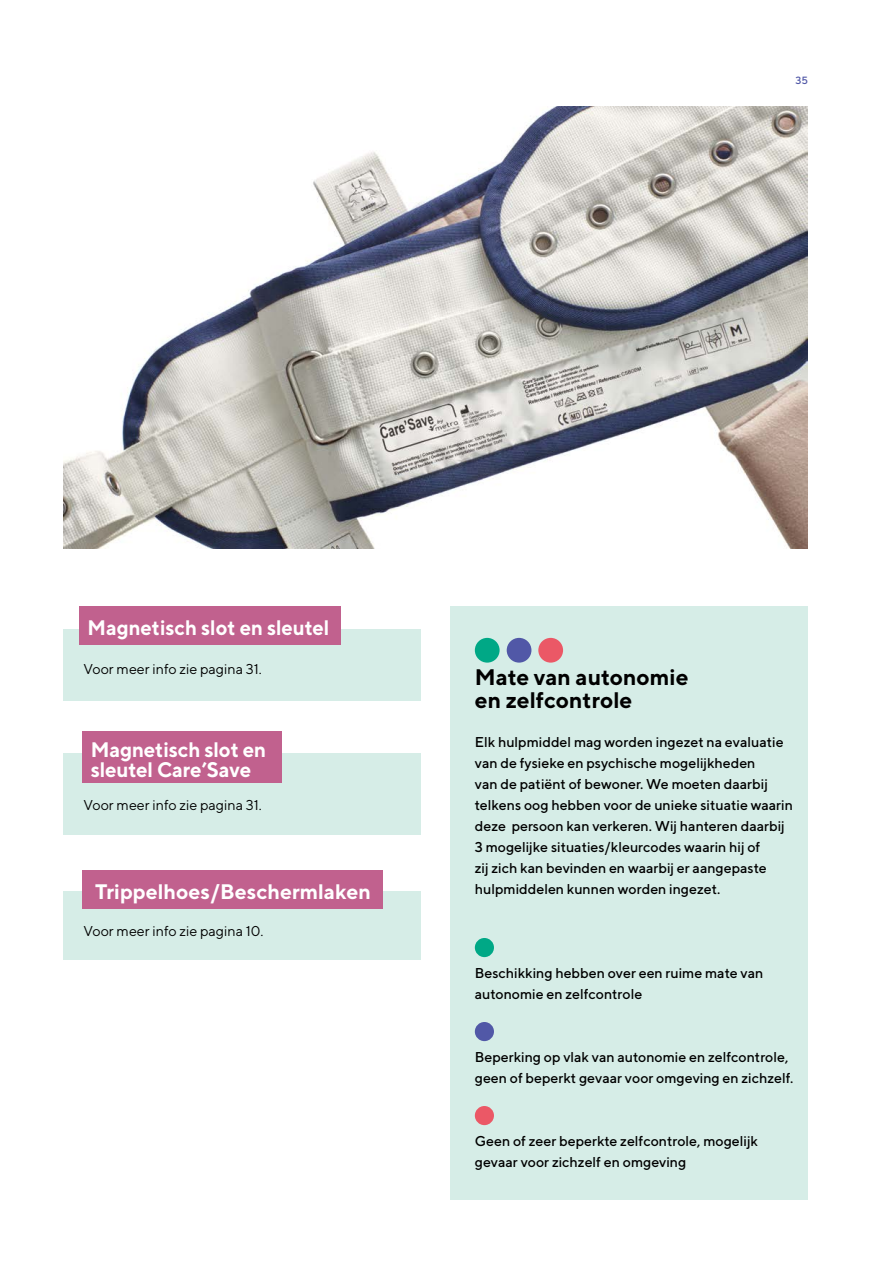
<style>
.page{position:relative;width:893px;height:1263px;background:#fff}
.page>*{position:absolute;margin:0;border:0;box-sizing:border-box;transform-origin:0 0}
.t1{font:700 22.5px/22.5px "TT Norms";color:#000}
.t2{font:700 21px/19.5px "TT Norms";color:#fff;scale:.96 1}
.t3{font:700 21px "TT Norms";color:#fff}
.t4{font:700 21px "TT Norms";color:#fff;scale:.95 1}
.t5{font:500 14.25px/21px "TT Norms";color:#000}
.t6{font:14.25px "TT Norms";color:#000}
.t7{font:500 10.5px "TT Norms";color:#5158a7}
</style>
<div class="page">
<div style="left:64px;top:629px;width:357px;height:72px;background:#d6ede7"></div>
<div style="left:64px;top:753px;width:357px;height:82px;background:#d6ede7"></div>
<div style="left:64px;top:891px;width:357px;height:69px;background:#d6ede7"></div>
<div style="left:83px;top:731px;width:199px;height:51px;background:#c1618e"></div>
<div style="left:80px;top:606px;width:261px;height:38px;background:#c1618e"></div>
<div style="left:451px;top:606px;width:357px;height:593px;background:#d6ede7"></div>
<div style="left:475px;top:638px;width:25px;height:25px;background:#00a886;border-radius:50%"></div>
<div style="left:507px;top:638px;width:24px;height:25px;background:#5158a7;border-radius:50%"></div>
<div style="left:538px;top:638px;width:25px;height:25px;background:#eb5866;border-radius:50%"></div>
<div style="left:475px;top:938px;width:19px;height:19px;background:#00a886;border-radius:50%"></div>
<div style="left:475px;top:1022px;width:19px;height:19px;background:#5158a7;border-radius:50%"></div>
<div style="left:475px;top:1106px;width:19px;height:19px;background:#eb5866;border-radius:50%"></div>
<div style="left:82px;top:870px;width:301px;height:38px;background:#c1618e"></div>
<img style="left:64px;top:106px;width:744px;height:443px">
<p class="t7" style="left:795px;top:73px;width:14px">35</p>
<h2 class="t4" style="left:88px;top:615px;width:256px">Magnetisch slot en sleutel</h2>
<p class="t6" style="left:84px;top:660px;width:180px">Voor meer info zie pagina 31.</p>
<h2 class="t2" style="left:91px;top:739px;width:184px">Magnetisch slot en sleutel Care’Save</h2>
<p class="t6" style="left:84px;top:796px;width:180px">Voor meer info zie pagina 31.</p>
<h2 class="t3" style="left:95px;top:879px;width:277px">Trippelhoes/Beschermlaken</h2>
<p class="t6" style="left:84px;top:922px;width:181px">Voor meer info zie pagina 10.</p>
<h1 class="t1" style="left:475px;top:665px;width:215px">Mate van autonomie en zelfcontrole</h1>
<p class="t5" style="left:475px;top:731px;width:320px">Elk hulpmiddel mag worden ingezet na evaluatie van de fysieke en psychische mogelijkheden<br>van de patiënt of bewoner. We moeten daarbij telkens oog hebben voor de unieke situatie waarin deze persoon kan verkeren. Wij hanteren daarbij 3 mogelijke situaties/kleurcodes waarin hij of<br>zij zich kan bevinden en waarbij er aangepaste hulpmiddelen kunnen worden ingezet.</p>
<p class="t5" style="left:475px;top:962px;width:290px">Beschikking hebben over een ruime mate van autonomie en zelfcontrole</p>
<p class="t5" style="left:475px;top:1046px;width:320px">Beperking op vlak van autonomie en zelfcontrole, geen of beperkt gevaar voor omgeving en zichzelf.</p>
<p class="t5" style="left:475px;top:1130px;width:285px">Geen of zeer beperkte zelfcontrole, mogelijk gevaar voor zichzelf en omgeving</p>
</div>
